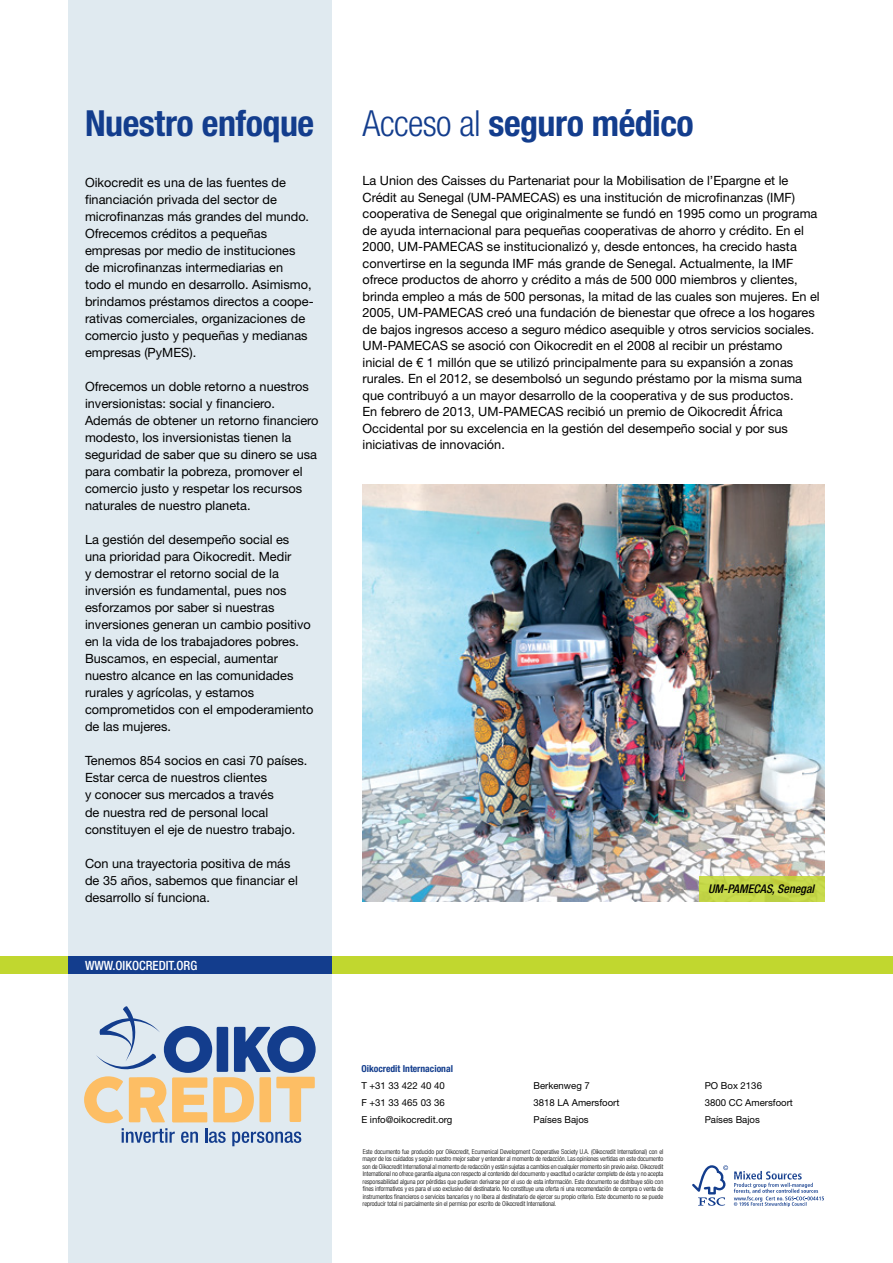
<style>
.page{position:relative;width:893px;height:1263px;background:#fff}
.page>*{position:absolute;margin:0;border:0;box-sizing:border-box;transform-origin:0 0}
.t1{font:700 condensed 36px "Helvetica Neue LT Std";letter-spacing:-.015em;color:#133d8d}
.t2{font:12.75px/17px "Helvetica Neue LT Std";color:#000}
.t3{font:500 condensed 12.75px "Helvetica Neue LT Std";color:#fff}
.t4{font:italic 500 condensed 12px "Helvetica Neue LT Std";color:#000}
.t5{font:9.6px/17px "Helvetica Neue LT Std";color:#000}
.t6{font:700 condensed 9.6px "Helvetica Neue LT Std";color:#133d8d}
.t7{font:300 condensed 6.6px/7.5px "Helvetica Neue LT Std";letter-spacing:-.01em;color:#000;text-align:justify}
.s1{font-weight:300}
</style>
<div class="page">
<div style="left:68px;top:0;width:264px;height:1263px;background:#e0eaf0"></div>
<div style="left:0;top:957px;width:893px;height:17px;background:#c1d72f"></div>
<div style="left:68px;top:957px;width:264px;height:17px;background:#133d8d"></div>
<img style="left:362px;top:485px;width:463px;height:416px">
<svg style="left:84px;top:1006px;width:232px;height:140px"></svg>
<div style="left:699px;top:876px;width:126px;height:25px;background:#c6d849"></div>
<svg style="left:692px;top:1165px;width:36px;height:41px"></svg>
<svg style="left:734px;top:1171px;width:90px;height:36px"></svg>
<h1 class="t1" style="left:85px;top:101px;width:231px">Nuestro enfoque</h1>
<h1 class="t1" style="left:362px;top:101px;width:333px"><span class="s1">Acceso al</span> seguro médico</h1>
<p class="t2" style="left:362px;top:172px;width:459px;line-height:16.5px">La Union des Caisses du Partenariat pour la Mobilisation de l’Epargne et le Crédit au Senegal (UM-PAMECAS) es una institución de microfinanzas (IMF) cooperativa de Senegal que originalmente se fundó en 1995 como un programa de ayuda internacional para pequeñas cooperativas de ahorro y crédito. En el 2000, UM-PAMECAS se institucionalizó y, desde entonces, ha crecido hasta convertirse en la segunda IMF más grande de Senegal. Actualmente, la IMF ofrece productos de ahorro y crédito a más de 500 000 miembros y clientes, brinda empleo a más de 500 personas, la mitad de las cuales son mujeres. En el 2005, UM-PAMECAS creó una fundación de bienestar que ofrece a los hogares de bajos ingresos acceso a seguro médico asequible y otros servicios sociales.<br>UM-PAMECAS se asoció con Oikocredit en el 2008 al recibir un préstamo<br>inicial de € 1 millón que se utilizó principalmente para su expansión a zonas rurales. En el 2012, se desembolsó un segundo préstamo por la misma suma que contribuyó a un mayor desarrollo de la cooperativa y de sus productos.<br>En febrero de 2013, UM-PAMECAS recibió un premio de Oikocredit África Occidental por su excelencia en la gestión del desempeño social y por sus iniciativas de innovación.</p>
<p class="t2" style="left:85px;top:174px;width:230px">Oikocredit es una de las fuentes de financiación privada del sector de microfinanzas más grandes del mundo.<br>Ofrecemos créditos a pequeñas empresas por medio de instituciones<br>de microfinanzas intermediarias en<br>todo el mundo en desarrollo. Asimismo, brindamos préstamos directos a coope&shy;rativas comerciales, organizaciones de comercio justo y pequeñas y medianas empresas (PyMES).</p>
<p class="t2" style="left:85px;top:378px;width:235px">Ofrecemos un doble retorno a nuestros inversionistas: social y financiero.<br>Además de obtener un retorno financiero modesto, los inversionistas tienen la seguridad de saber que su dinero se usa para combatir la pobreza, promover el comercio justo y respetar los recursos naturales de nuestro planeta.</p>
<p class="t2" style="left:85px;top:531px;width:230px">La gestión del desempeño social es una prioridad para Oikocredit. Medir<br>y demostrar el retorno social de la inversión es fundamental, pues nos esforzamos por saber si nuestras inversiones generan un cambio positivo en la vida de los trabajadores pobres.<br>Buscamos, en especial, aumentar nuestro alcance en las comunidades rurales y agrícolas, y estamos comprometidos con el empoderamiento de las mujeres.</p>
<p class="t2" style="left:85px;top:752px;width:224px">Tenemos 854 socios en casi 70 países.<br>Estar cerca de nuestros clientes<br>y conocer sus mercados a través<br>de nuestra red de personal local constituyen el eje de nuestro trabajo.</p>
<p class="t2" style="left:85px;top:854px;width:214px">Con una trayectoria positiva de más de 35 años, sabemos que financiar el desarrollo sí funciona.</p>
<p class="t4" style="left:708px;top:882px;width:108px">UM-PAMECAS, Senegal</p>
<p class="t3" style="left:85px;top:958px;width:114px">WWW.OIKOCREDIT.ORG</p>
<p class="t6" style="left:361px;top:1062px;width:93px">Oikocredit Internacional</p>
<p class="t5" style="left:361px;top:1076px;width:92px">T +31 33 422 40 40<br>F +31 33 465 03 36<br>E info@oikocredit.org</p>
<p class="t5" style="left:534px;top:1076px;width:87px">Berkenweg 7<br>3818 LA Amersfoort<br>Países Bajos</p>
<p class="t5" style="left:705px;top:1077px;width:90px">PO Box 2136<br>3800 CC Amersfoort<br>Países Bajos</p>
<p class="t7" style="left:363px;top:1147px;width:302px">Este documento fue producido por Oikocredit, Ecumenical Development Cooperative Society U.A. (Oikocredit International) con el mayor de los cuidados y según nuestro mejor saber y entender al momento de redacción. Las opiniones vertidas en este documento son de Oikocredit International al momento de redacción y están sujetas a cambios en cualquier momento sin previo aviso. Oikocredit International no ofrece garantía alguna con respecto al contenido del documento y exactitud o carácter completo de ésta y no acepta responsabilidad alguna por pérdidas que pudieran derivarse por el uso de esta información. Este documento se distribuye sólo con fines informativos y es para el uso exclusivo del destinatario. No constituye una oferta ni una recomendación de compra o venta de instrumentos financieros o servicios bancarios y no libera al destinatario de ejercer su propio criterio. Este documento no se puede reproducir total ni parcialmente sin el permiso por escrito de Oikocredit International.</p>
</div>
